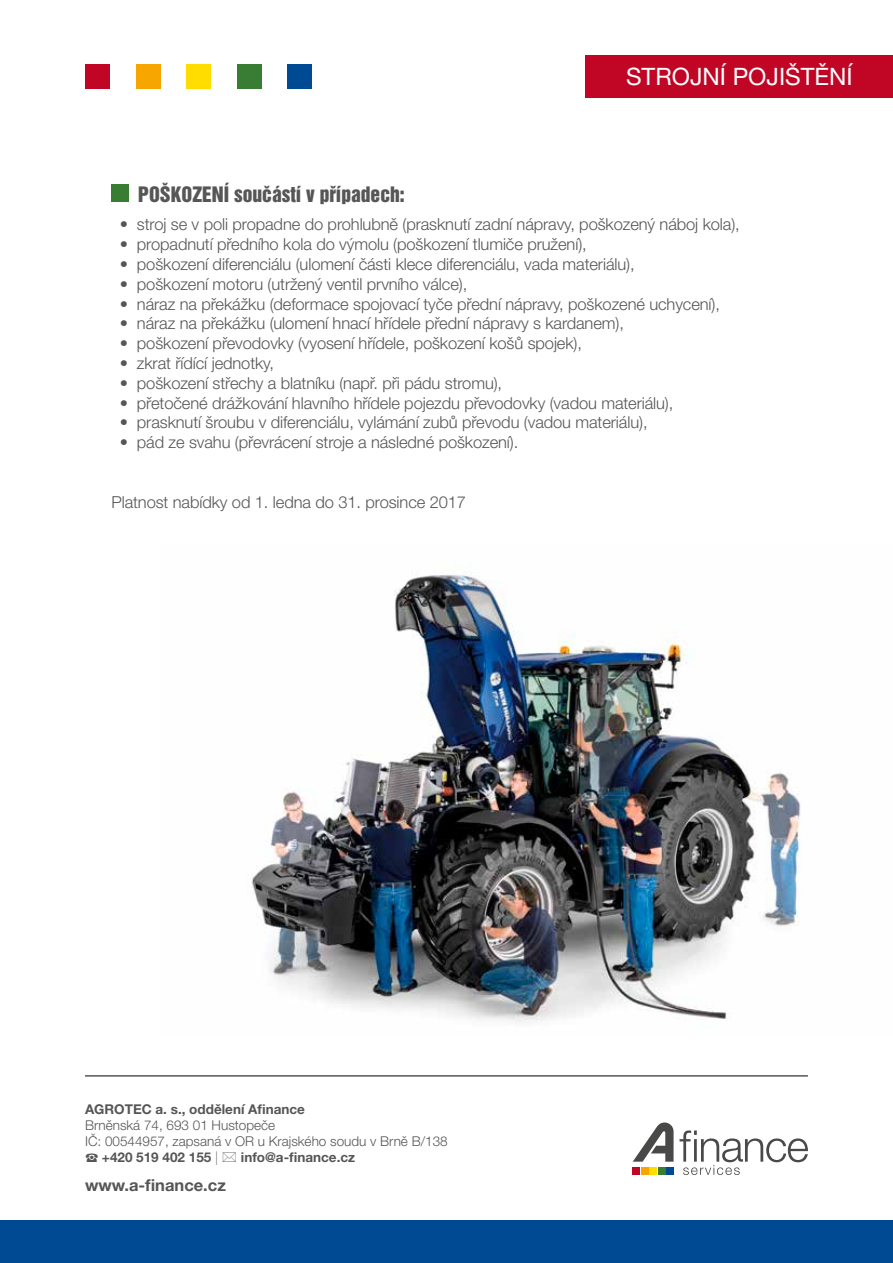
<style>
.page{position:relative;width:893px;height:1263px;background:#fff}
.page>*{position:absolute;margin:0;border:0;box-sizing:border-box;transform-origin:0 0}
.t1{font:24px "Helvetica Neue CE";color:#fff}
.t2{font:19.5px "Helvetica Inserat CE";color:#565656}
.t3{font:300 16.5px "Helvetica Neue CE";letter-spacing:-.005em;color:#565656}
.t4{font:700 16.5px "Helvetica Neue CE";color:#565656}
.t5{font:300 13.5px "Helvetica Neue CE";color:#565656}
.t6{font:700 13.5px "Helvetica Neue CE";color:#565656}
.s1{font-weight:100}
</style>
<div class="page">
<img style="left:251px;top:572px;width:550px;height:449px">
<div style="left:111px;top:185px;width:17px;height:17px;background:#387d33"></div>
<div style="left:287px;top:64px;width:25px;height:25px;background:#004993"></div>
<div style="left:186px;top:64px;width:25px;height:25px;background:#fd0"></div>
<div style="left:136px;top:64px;width:24px;height:25px;background:#f7a600"></div>
<div style="left:85px;top:64px;width:25px;height:25px;background:#c10525"></div>
<div style="left:237px;top:64px;width:25px;height:25px;background:#387d33"></div>
<div style="left:586px;top:56px;width:307px;height:42px;background:#c10525"></div>
<svg style="left:633px;top:1122px;width:175px;height:53px"></svg>
<div style="left:658px;top:1167px;width:7px;height:8px;background:#387d33"></div>
<div style="left:649px;top:1167px;width:8px;height:8px;background:#fd0"></div>
<div style="left:641px;top:1167px;width:7px;height:8px;background:#f7a600"></div>
<div style="left:633px;top:1167px;width:7px;height:8px;background:#c10525"></div>
<div style="left:666px;top:1167px;width:7px;height:8px;background:#004993"></div>
<hr style="left:85px;top:1075px;width:723px;height:1px;background:#565656">
<div style="left:0;top:1220px;width:893px;height:43px;background:#004993"></div>
<h1 class="t1" style="left:626px;top:62px;width:228px">STROJNÍ POJIŠTĚNÍ</h1>
<p class="t2" style="left:138px;top:182px;width:268px">POŠKOZENÍ součástí v případech:</p>
<p class="t3" style="left:120px;top:215px;width:621px">• stroj se v poli propadne do prohlubně (prasknutí zadní nápravy, poškozený náboj kola),</p>
<p class="t3" style="left:120px;top:234px;width:468px">• propadnutí předního kola do výmolu (poškození tlumiče pružení),</p>
<p class="t3" style="left:120px;top:254px;width:516px">• poškození diferenciálu (ulomení části klece diferenciálu, vada materiálu),</p>
<p class="t3" style="left:120px;top:274px;width:349px">• poškození motoru (utržený ventil prvního válce),</p>
<p class="t3" style="left:120px;top:294px;width:602px">• náraz na překážku (deformace spojovací tyče přední nápravy, poškozené uchycení),</p>
<p class="t3" style="left:120px;top:314px;width:506px">• náraz na překážku (ulomení hnací hřídele přední nápravy s kardanem),</p>
<p class="t3" style="left:120px;top:333px;width:464px">• poškození převodovky (vyosení hřídele, poškození košů spojek),</p>
<p class="t3" style="left:120px;top:353px;width:155px">• zkrat řídící jednotky,</p>
<p class="t3" style="left:120px;top:373px;width:384px">• poškození střechy a blatníku (např. při pádu stromu),</p>
<p class="t3" style="left:120px;top:393px;width:555px">• přetočené drážkování hlavního hřídele pojezdu převodovky (vadou materiálu),</p>
<p class="t3" style="left:120px;top:413px;width:529px">• prasknutí šroubu v diferenciálu, vylámání zubů převodu (vadou materiálu),</p>
<p class="t3" style="left:120px;top:432px;width:400px">• pád ze svahu (převrácení stroje a následné poškození).</p>
<p class="t3" style="left:111px;top:492px;width:356px">Platnost nabídky od 1. ledna do 31. prosince 2017</p>
<p class="t6" style="left:85px;top:1101px;width:221px">AGROTEC a. s., oddělení Afinance</p>
<p class="t5" style="left:85px;top:1117px;width:192px">Brněnská 74, 693 01 Hustopeče</p>
<p class="t5" style="left:85px;top:1133px;width:364px">IČ: 00544957, zapsaná v OR u Krajského soudu v Brně B/138</p>
<p class="t6" style="left:102px;top:1149px;width:118px">+420 519 402 155 <span class="s1">|</span></p>
<p class="t6" style="left:241px;top:1149px;width:116px">info@a-finance.cz</p>
<p class="t4" style="left:85px;top:1175px;width:142px">www.a-finance.cz</p>
</div>
